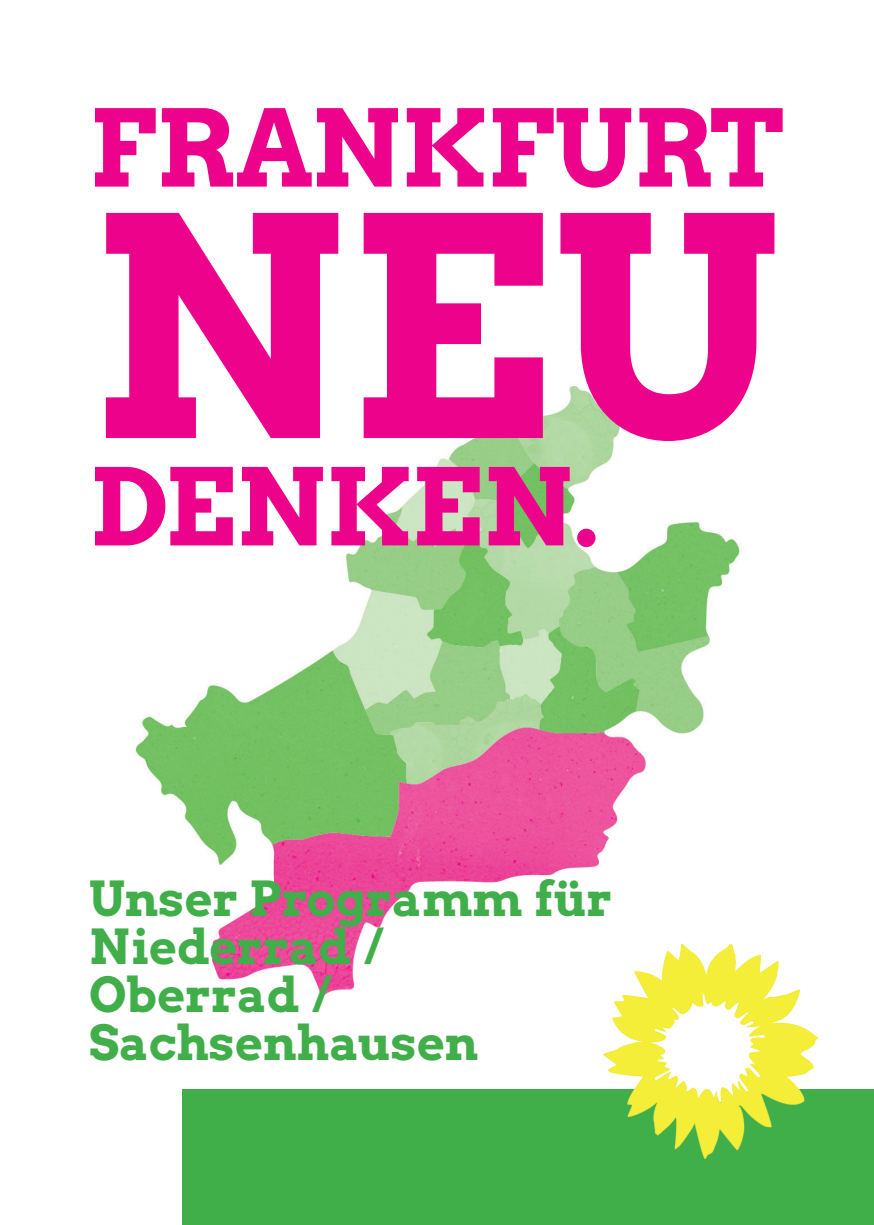
<style>
.page{position:relative;width:874px;height:1225px;background:#fff}
.page>*{position:absolute;margin:0;border:0;box-sizing:border-box;transform-origin:0 0}
.t1{font:304px "Arvo Gruen";color:#ed028c}
.t2{font:106px "Arvo Gruen";color:#ed028c}
.t3{font:48px/48px "Arvo Gruen";color:#40ae49}
</style>
<div class="page">
<img style="left:136px;top:386px;width:604px;height:611px">
<div style="left:182px;top:1090px;width:691px;height:135px;background:#40ae49"></div>
<img style="left:603px;top:943px;width:213px;height:215px">
<p class="t2" style="left:89px;top:75px;width:695px">FRANKFURT</p>
<p class="t1" style="left:89px;top:117px;width:696px">NEU</p>
<p class="t2" style="left:89px;top:433px;width:513px">DENKEN.</p>
<p class="t3" style="left:89px;top:872px;width:524px">Unser Programm für<br>Niederrad /<br>Oberrad /<br>Sachsenhausen</p>
</div>
